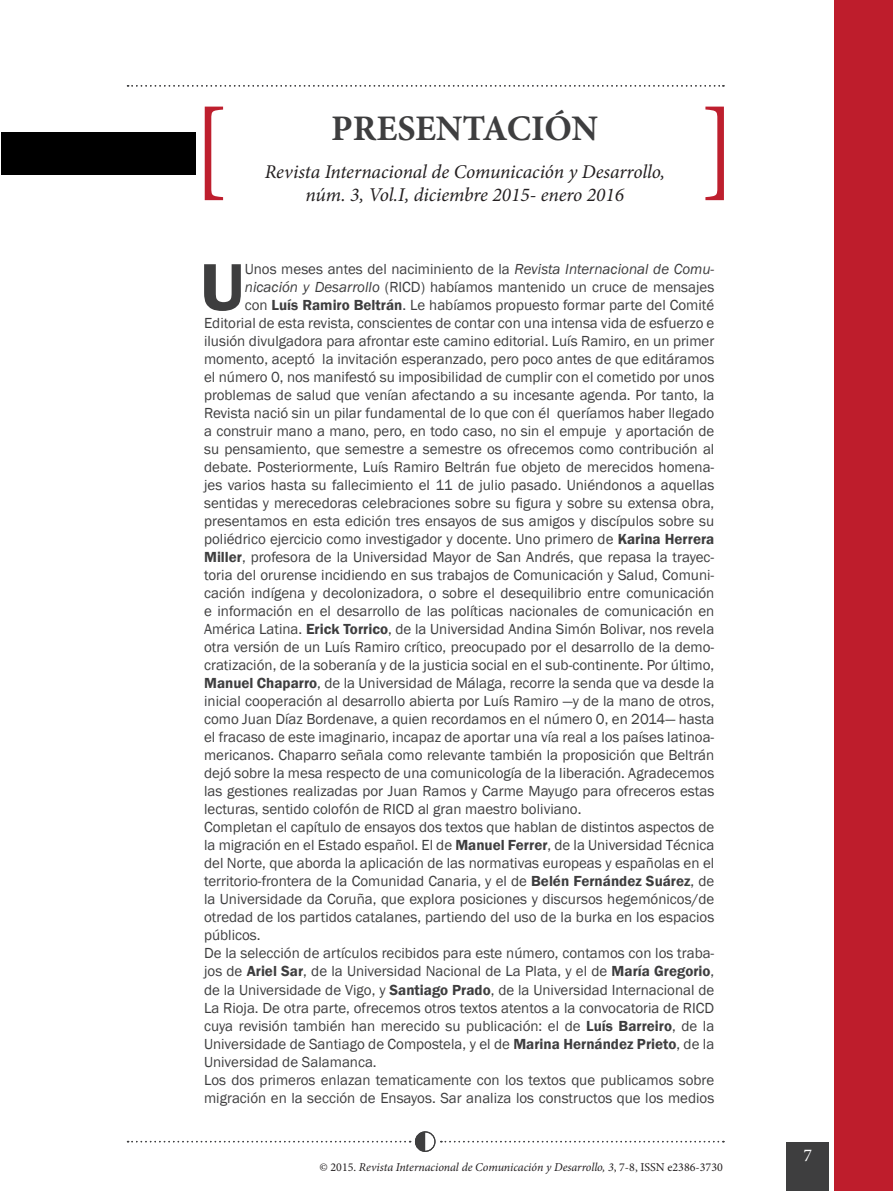
<style>
.page{position:relative;width:893px;height:1191px;background:#fff}
.page>*{position:absolute;margin:0;border:0;box-sizing:border-box;transform-origin:0 0}
.t1{font:108px "Minion Pro";color:#be1f2e}
.t2{font:600 69px "Franklin Gothic";color:#3e3e3f}
.t3{font:700 36px "Minion Pro";letter-spacing:-.005em;color:#3e3e3f}
.t4{font:italic 19.5px/23.4px "Minion Pro";letter-spacing:-.005em;color:#231f20;text-align:center}
.t5{font:18px "Minion Pro";color:#fff}
.t6{font:15px "Franklin Gothic";color:#3e3e3f}
.t7{font:italic 12px "Minion Pro";letter-spacing:-.005em;color:#231f20}
.s1{font-style:italic}
.s2{font-weight:600}
.s3{font-style:normal}
</style>
<div class="page">
<div style="left:787px;top:1142px;width:42px;height:49px;background:#3e3e3f"></div>
<div style="left:835px;top:0;width:58px;height:1191px;background:#be1d2c"></div>
<svg style="left:441px;top:1140px;width:283px;height:2px"></svg>
<div style="left:415px;top:1131px;width:20px;height:20px;border:1px solid #3e3e3f;border-radius:50%"></div>
<svg style="left:128px;top:1131px;width:297px;height:20px"></svg>
<div style="left:2px;top:133px;width:194px;height:42px;background:#000"></div>
<svg style="left:128px;top:85px;width:596px;height:2px"></svg>
<h1 class="t1" style="left:192px;top:76px;width:39px">[</h1>
<h1 class="t1" style="left:699px;top:76px;width:39px">]</h1>
<h3 class="t3" style="left:331px;top:103px;width:268px">PRESENTACIÓN</h3>
<h3 class="t4" style="left:265px;top:160px;width:402px">Revista Internacional de Comunicación y Desarrollo, núm. 3, Vol.I, diciembre 2015- enero 2016</h3>
<h2 class="t2" style="left:200px;top:245px;width:46px">U</h2>
<p class="t6" style="left:245px;top:260px;width:471px">Unos meses antes del naciminiento de la <span class="s1">Revista Internacional de Comu-</span></p>
<p class="t6" style="left:245px;top:278px;width:471px"><span class="s1">nicación y Desarrollo</span> (RICD) habíamos mantenido un cruce de mensajes</p>
<p class="t6" style="left:245px;top:296px;width:471px">con <span class="s2">Luís Ramiro Beltrán</span>. Le habíamos propuesto formar parte del Comité</p>
<p class="t6" style="left:204px;top:314px;width:512px">Editorial de esta revista, conscientes de contar con una intensa vida de esfuerzo e</p>
<p class="t6" style="left:204px;top:332px;width:512px">ilusión divulgadora para afrontar este camino editorial. Luís Ramiro, en un primer</p>
<p class="t6" style="left:204px;top:350px;width:512px">momento, aceptó la invitación esperanzado, pero poco antes de que editáramos</p>
<p class="t6" style="left:204px;top:368px;width:512px">el número 0, nos manifestó su imposibilidad de cumplir con el cometido por unos</p>
<p class="t6" style="left:204px;top:386px;width:512px">problemas de salud que venían afectando a su incesante agenda. Por tanto, la</p>
<p class="t6" style="left:204px;top:404px;width:512px">Revista nació sin un pilar fundamental de lo que con él queríamos haber llegado</p>
<p class="t6" style="left:204px;top:422px;width:512px">a construir mano a mano, pero, en todo caso, no sin el empuje y aportación de</p>
<p class="t6" style="left:204px;top:440px;width:512px">su pensamiento, que semestre a semestre os ofrecemos como contribución al</p>
<p class="t6" style="left:204px;top:458px;width:512px">debate. Posteriormente, Luís Ramiro Beltrán fue objeto de merecidos homena-</p>
<p class="t6" style="left:204px;top:476px;width:512px">jes varios hasta su fallecimiento el 11 de julio pasado. Uniéndonos a aquellas</p>
<p class="t6" style="left:204px;top:494px;width:512px">sentidas y merecedoras celebraciones sobre su figura y sobre su extensa obra,</p>
<p class="t6" style="left:204px;top:512px;width:512px">presentamos en esta edición tres ensayos de sus amigos y discípulos sobre su</p>
<p class="t6" style="left:204px;top:530px;width:512px">poliédrico ejercicio como investigador y docente. Uno primero de <span class="s2">Karina Herrera</span></p>
<p class="t6" style="left:204px;top:548px;width:512px"><span class="s2">Miller</span>, profesora de la Universidad Mayor de San Andrés, que repasa la trayec-</p>
<p class="t6" style="left:204px;top:566px;width:512px">toria del orurense incidiendo en sus trabajos de Comunicación y Salud, Comuni-</p>
<p class="t6" style="left:204px;top:584px;width:512px">cación indígena y decolonizadora, o sobre el desequilibrio entre comunicación</p>
<p class="t6" style="left:204px;top:602px;width:512px">e información en el desarrollo de las políticas nacionales de comunicación en</p>
<p class="t6" style="left:204px;top:620px;width:512px">América Latina. <span class="s2">Erick Torrico</span>, de la Universidad Andina Simón Bolivar, nos revela</p>
<p class="t6" style="left:204px;top:638px;width:512px">otra versión de un Luís Ramiro crítico, preocupado por el desarrollo de la demo-</p>
<p class="t6" style="left:204px;top:656px;width:512px">cratización, de la soberanía y de la justicia social en el sub-continente. Por último,</p>
<p class="t6" style="left:204px;top:674px;width:512px"><span class="s2">Manuel Chaparro</span>, de la Universidad de Málaga, recorre la senda que va desde la</p>
<p class="t6" style="left:204px;top:692px;width:512px">inicial cooperación al desarrollo abierta por Luís Ramiro —y de la mano de otros,</p>
<p class="t6" style="left:204px;top:710px;width:512px">como Juan Díaz Bordenave, a quien recordamos en el número 0, en 2014— hasta</p>
<p class="t6" style="left:204px;top:728px;width:512px">el fracaso de este imaginario, incapaz de aportar una vía real a los países latinoa-</p>
<p class="t6" style="left:204px;top:746px;width:512px">mericanos. Chaparro señala como relevante también la proposición que Beltrán</p>
<p class="t6" style="left:204px;top:764px;width:512px">dejó sobre la mesa respecto de una comunicología de la liberación. Agradecemos</p>
<p class="t6" style="left:204px;top:782px;width:512px">las gestiones realizadas por Juan Ramos y Carme Mayugo para ofreceros estas</p>
<p class="t6" style="left:204px;top:800px;width:379px">lecturas, sentido colofón de RICD al gran maestro boliviano.</p>
<p class="t6" style="left:204px;top:818px;width:512px">Completan el capítulo de ensayos dos textos que hablan de distintos aspectos de</p>
<p class="t6" style="left:204px;top:836px;width:512px">la migración en el Estado español. El de <span class="s2">Manuel Ferrer</span>, de la Universidad Técnica</p>
<p class="t6" style="left:204px;top:854px;width:512px">del Norte, que aborda la aplicación de las normativas europeas y españolas en el</p>
<p class="t6" style="left:204px;top:872px;width:512px">territorio-frontera de la Comunidad Canaria, y el de <span class="s2">Belén Fernández Suárez</span>, de</p>
<p class="t6" style="left:204px;top:890px;width:512px">la Universidade da Coruña, que explora posiciones y discursos hegemónicos/de</p>
<p class="t6" style="left:204px;top:908px;width:512px">otredad de los partidos catalanes, partiendo del uso de la burka en los espacios</p>
<p class="t6" style="left:204px;top:926px;width:58px">públicos.</p>
<p class="t6" style="left:204px;top:944px;width:512px">De la selección de artículos recibidos para este número, contamos con los traba-</p>
<p class="t6" style="left:204px;top:962px;width:512px">jos de <span class="s2">Ariel Sar</span>, de la Universidad Nacional de La Plata, y el de <span class="s2">María Gregorio</span>,</p>
<p class="t6" style="left:204px;top:980px;width:512px">de la Universidade de Vigo, y <span class="s2">Santiago Prado</span>, de la Universidad Internacional de</p>
<p class="t6" style="left:204px;top:998px;width:512px">La Rioja. De otra parte, ofrecemos otros textos atentos a la convocatoria de RICD</p>
<p class="t6" style="left:204px;top:1016px;width:512px">cuya revisión también han merecido su publicación: el de <span class="s2">Luís Barreiro</span>, de la</p>
<p class="t6" style="left:204px;top:1034px;width:512px">Universidade de Santiago de Compostela, y el de <span class="s2">Marina Hernández Prieto</span>, de la</p>
<p class="t6" style="left:204px;top:1052px;width:174px">Universidad de Salamanca.</p>
<p class="t6" style="left:204px;top:1070px;width:512px">Los dos primeros enlazan tematicamente con los textos que publicamos sobre</p>
<p class="t6" style="left:204px;top:1088px;width:512px">migración en la sección de Ensayos. Sar analiza los constructos que los medios</p>
<p class="t7" style="left:319px;top:1159px;width:405px"><span class="s3">© 2015.</span> Revista Internacional de Comunicación y Desarrollo, 3<span class="s3">, 7-8, ISSN e2386-3730</span></p>
<p class="t5" style="left:804px;top:1143px;width:10px">7</p>
</div>
